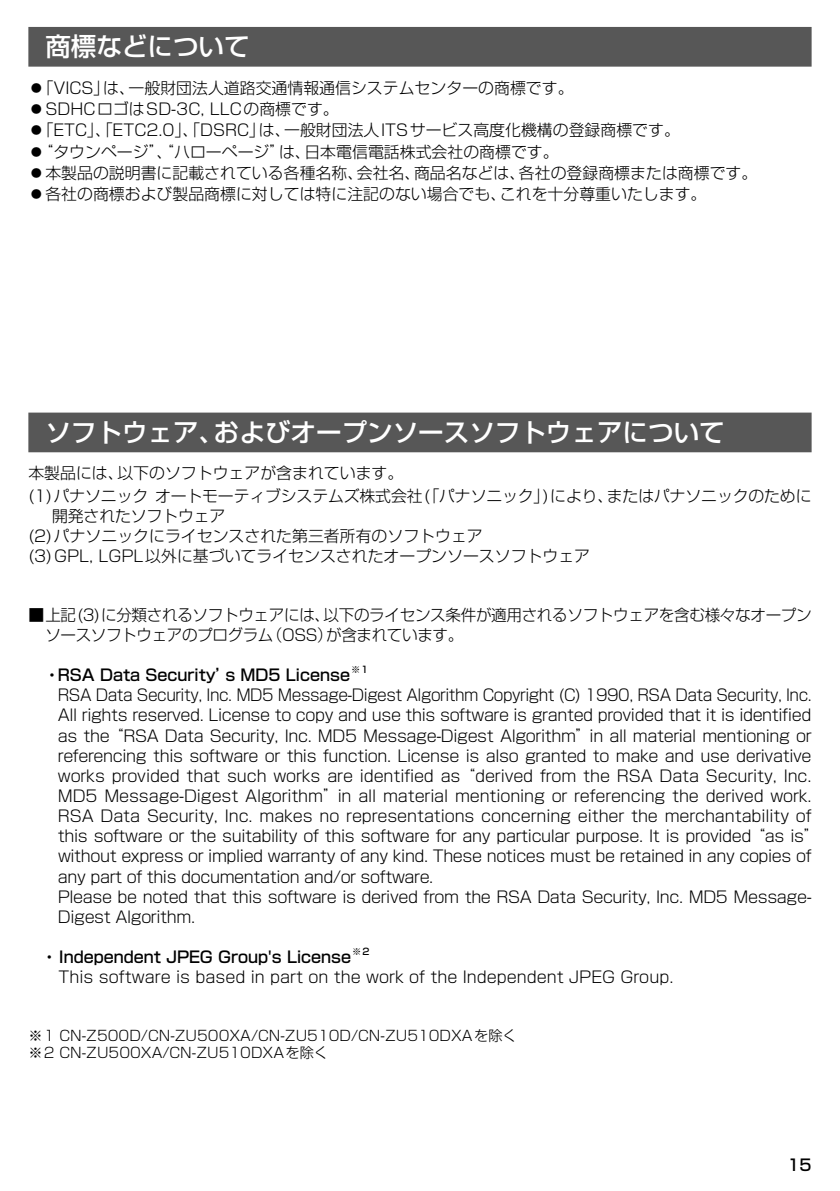
<style>
.page{position:relative;width:840px;height:1191px;background:#fff}
.page>*{position:absolute;margin:0;border:0;box-sizing:border-box;transform-origin:0 0}
.t1{font:500 25.6px "Shin Go Pro";color:#fff}
.t2{font:300 15.8px/20.2px "Shin Go Pro";letter-spacing:-.02em;color:#000;scale:.96 1}
.t3{font:300 15.8px/21.2px "Shin Go Pro";color:#000}
.t4{font:300 15.8px/23px "Shin Go Pro";letter-spacing:-.02em;color:#000}
.t5{font:500 15.8px "Shin Go Pro";color:#000}
.t6{font:300 14.2px/17.8px "Shin Go Pro";color:#000}
.t7{font:500 9.2px "Shin Go Pro";color:#000}
</style>
<div class="page">
<div style="left:28px;top:27px;width:783px;height:40px;background:#575757"></div>
<div style="left:28px;top:412px;width:783px;height:40px;background:#575757"></div>
<h1 class="t1" style="left:45px;top:26px;width:206px">商標などについて</h1>
<p class="t3" style="left:28px;top:75px;width:730px">⿟「VICS」は、一般財団法人道路交通情報通信システムセンターの商標です。<br>⿟SDHCロゴはSD-3C, LLCの商標です。<br>⿟「ETC」、「ETC2.0」、「DSRC」は、一般財団法人ITSサービス高度化機構の登録商標です。<br>⿟“タウンページ”、“ハローページ”は、日本電信電話株式会社の商標です。<br>⿟本製品の説明書に記載されている各種名称、会社名、商品名などは、各社の登録商標または商標です。⿟各社の商標および製品商標に対しては特に注記のない場合でも、これを十分尊重いたします。</p>
<h1 class="t1" style="left:45px;top:411px;width:680px">ソフトウェア、およびオープンソースソフトウェアについて</h1>
<p class="t4" style="left:28px;top:459px;width:784px">本製品には、以下のソフトウェアが含まれています。<br>(1)パナソニックオートモーティブシステムズ株式会社(「パナソニック」)により、またはパナソニックのために</p>
<p class="t3" style="left:28px;top:504px;width:563px;line-height:20.2px;text-indent:24px">開発されたソフトウェア<br>(2)パナソニックにライセンスされた第三者所有のソフトウェア<br>(3)GPL, LGPL以外に基づいてライセンスされたオープンソースソフトウェア</p>
<p class="t4" style="left:45px;top:603px;width:767px;line-height:20.2px;text-indent:-17px">■ 上記(3)に分類されるソフトウェアには、以下のライセンス条件が適用されるソフトウェアを含む様々なオープンソースソフトウェアのプログラム（OSS）が含まれています。</p>
<p class="t5" style="left:44px;top:662px;width:307px">・RSA Data Security’s MD5 License</p>
<p class="t7" style="left:351px;top:662px;width:19px">※1</p>
<p class="t2" style="left:58px;top:683px;width:794px">RSA Data Security, Inc. MD5 Message-Digest Algorithm Copyright (C) 1990, RSA Data Security, Inc.<br>All rights reserved. License to copy and use this software is granted provided that it is identified as the“RSA Data Security, Inc. MD5 Message-Digest Algorithm”in all material mentioning or referencing this software or this function. License is also granted to make and use derivative works provided that such works are identified as“derived from the RSA Data Security, Inc.<br>MD5 Message-Digest Algorithm”in all material mentioning or referencing the derived work.<br>RSA Data Security, Inc. makes no representations concerning either the merchantability of this software or the suitability of this software for any particular purpose. It is provided“as is” without express or implied warranty of any kind. These notices must be retained in any copies of any part of this documentation and/or software.<br>Please be noted that this software is derived from the RSA Data Security, Inc. MD5 Message-Digest Algorithm.</p>
<p class="t5" style="left:41px;top:944px;width:311px">・ Independent JPEG Group's License</p>
<p class="t7" style="left:352px;top:944px;width:19px">※2</p>
<p class="t3" style="left:59px;top:964px;width:616px">This software is based in part on the work of the Independent JPEG Group.</p>
<p class="t6" style="left:28px;top:1024px;width:489px">※1 CN-Z500D/CN-ZU500XA/CN-ZU510D/CN-ZU510DXAを除く※2 CN-ZU500XA/CN-ZU510DXAを除く</p>
<p class="t5" style="left:787px;top:1152px;width:26px">15</p>
</div>
